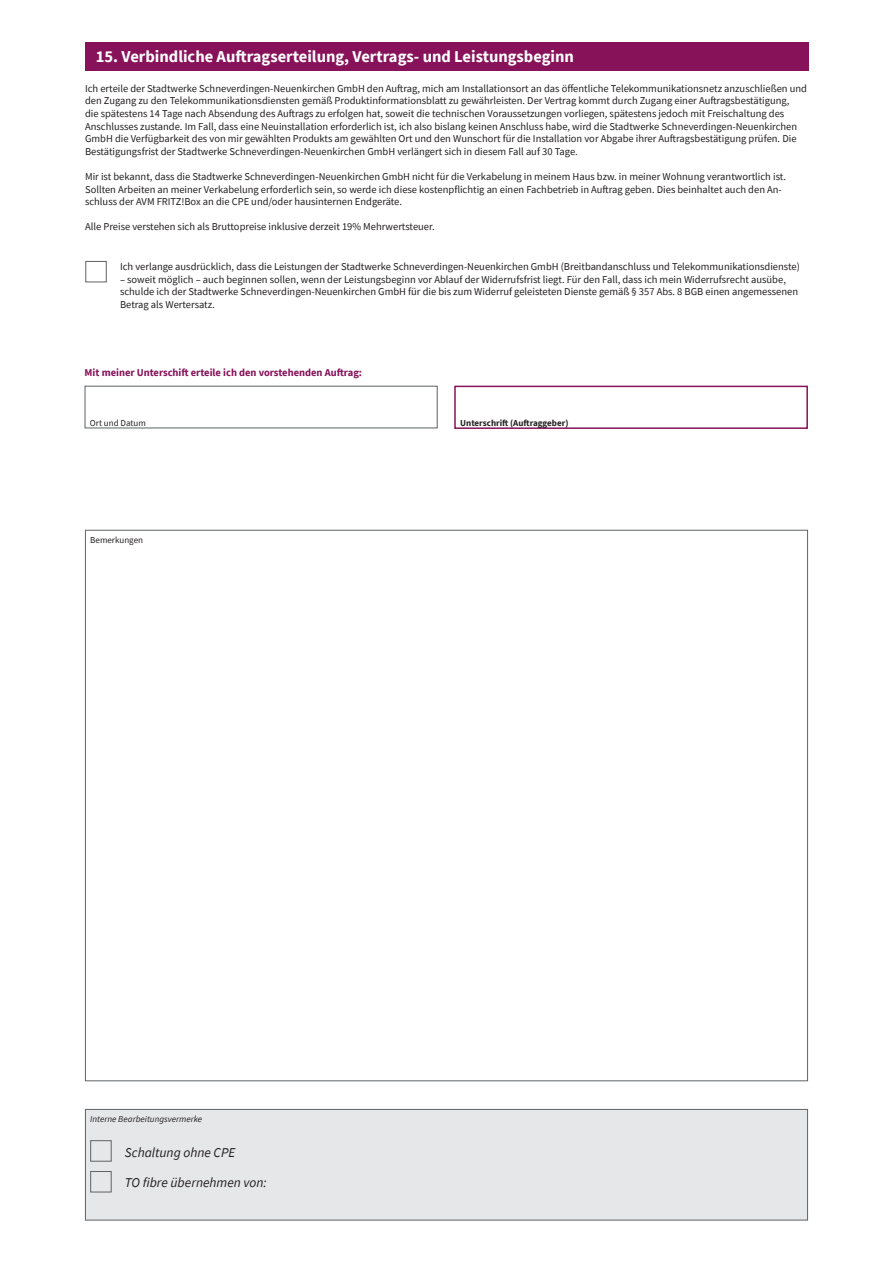
<style>
.page{position:relative;width:893px;height:1263px;background:#fff}
.page>*{position:absolute;margin:0;border:0;box-sizing:border-box;transform-origin:0 0}
.t1{font:700 16.5px "Source Sans Pro";color:#fff}
.t2{font:italic 13.5px "Source Sans Pro";color:#231f20}
.t3{font:10.5px/12.6px "Source Sans Pro";color:#231f20}
.t4{font:700 10.5px "Source Sans Pro";color:#87125a}
.t5{font:italic 9px "Source Sans Pro";color:#231f20}
.t6{font:700 9px "Source Sans Pro";color:#231f20}
.t7{font:9px "Source Sans Pro";color:#231f20}
</style>
<div class="page">
<div style="left:85px;top:43px;width:724px;height:28px;background:#87125a"></div>
<div style="left:85px;top:386px;width:353px;height:42px;border:1px solid #5e6366"></div>
<div style="left:454px;top:386px;width:354px;height:43px;border:2px solid #87125a"></div>
<div style="left:85px;top:261px;width:22px;height:21px;border:1px solid #5e6366"></div>
<div style="left:85px;top:1109px;width:723px;height:111px;background:#e6e7e9;border:1px solid #5e6366"></div>
<div style="left:90px;top:1140px;width:22px;height:21px;border:1px solid #5e6366"></div>
<div style="left:90px;top:1171px;width:22px;height:21px;border:1px solid #5e6366"></div>
<h1 class="t1" style="left:96px;top:45px;width:480px">15. Verbindliche Auftragserteilung, Vertrags- und Leistungsbeginn</h1>
<p class="t3" style="left:85px;top:82px;width:723px">Ich erteile der Stadtwerke Schneverdingen-Neuenkirchen GmbH den Auftrag, mich am Installationsort an das öffentliche Telekommunikationsnetz anzuschließen und den Zugang zu den Telekommunikationsdiensten gemäß Produktinformationsblatt zu gewährleisten. Der Vertrag kommt durch Zugang einer Auftragsbestätigung,<br>die spätestens 14 Tage nach Absendung des Auftrags zu erfolgen hat, soweit die technischen Voraussetzungen vorliegen, spätestens jedoch mit Freischaltung des Anschlusses zustande. Im Fall, dass eine Neuinstallation erforderlich ist, ich also bislang keinen Anschluss habe, wird die Stadtwerke Schneverdingen-Neuenkirchen GmbH die Verfügbarkeit des von mir gewählten Produkts am gewählten Ort und den Wunschort für die Installation vor Abgabe ihrer Auftragsbestätigung prüfen. Die Bestätigungsfrist der Stadtwerke Schneverdingen-Neuenkirchen GmbH verlängert sich in diesem Fall auf 30 Tage.</p>
<p class="t3" style="left:85px;top:170px;width:703px">Mir ist bekannt, dass die Stadtwerke Schneverdingen-Neuenkirchen GmbH nicht für die Verkabelung in meinem Haus bzw. in meiner Wohnung verantwortlich ist.<br>Sollten Arbeiten an meiner Verkabelung erforderlich sein, so werde ich diese kostenpflichtig an einen Fachbetrieb in Auftrag geben. Dies beinhaltet auch den An&shy;schluss der AVM FRITZ!Box an die CPE und/oder hausinternen Endgeräte.</p>
<p class="t3" style="left:85px;top:220px;width:351px">Alle Preise verstehen sich als Bruttopreise inklusive derzeit 19% Mehrwertsteuer.</p>
<p class="t3" style="left:120px;top:260px;width:681px">Ich verlange ausdrücklich, dass die Leistungen der Stadtwerke Schneverdingen-Neuenkirchen GmbH (Breitbandanschluss und Telekommunikationsdienste)</p>
<p class="t3" style="left:120px;top:273px;width:680px">– soweit möglich – auch beginnen sollen, wenn der Leistungsbeginn vor Ablauf der Widerrufsfrist liegt. Für den Fall, dass ich mein Widerrufsrecht ausübe, schulde ich der Stadtwerke Schneverdingen-Neuenkirchen GmbH für die bis zum Widerruf geleisteten Dienste gemäß § 357 Abs. 8 BGB einen angemessenen<br>Betrag als Wertersatz.</p>
<p class="t4" style="left:85px;top:365px;width:279px">Mit meiner Unterschift erteile ich den vorstehenden Auftrag:</p>
<p class="t7" style="left:90px;top:417px;width:57px">Ort und Datum</p>
<p class="t6" style="left:460px;top:417px;width:110px">Unterschrift (Auftraggeber)</p>
<p class="t7" style="left:90px;top:534px;width:54px">Bemerkungen</p>
<p class="t5" style="left:90px;top:1114px;width:113px">Interne Bearbeitungsvermerke</p>
<p class="t2" style="left:125px;top:1143px;width:112px">Schaltung ohne CPE</p>
<p class="t2" style="left:125px;top:1174px;width:143px">TO fibre übernehmen von:</p>
</div>
